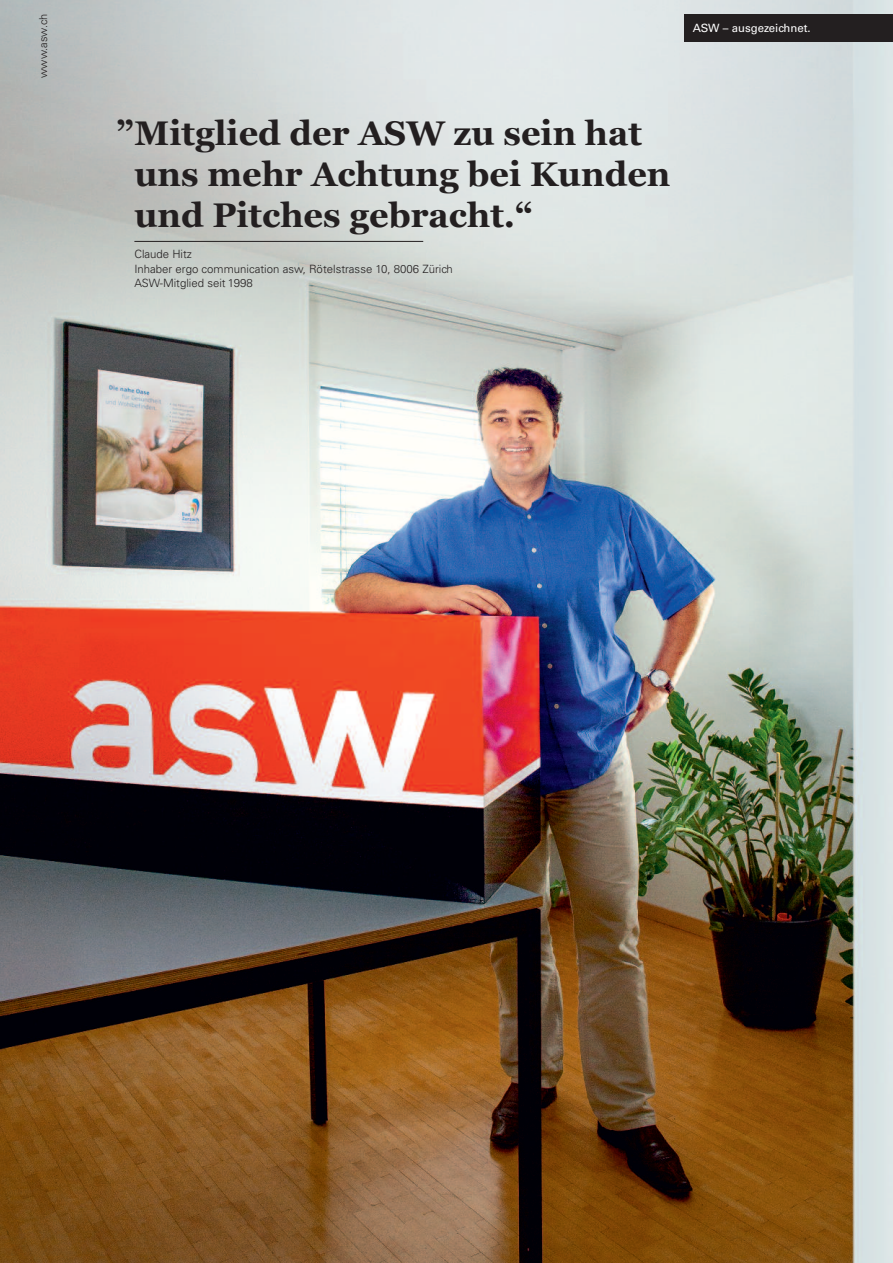
<style>
.page{position:relative;width:893px;height:1263px;background:#fff}
.page>*{position:absolute;margin:0;border:0;box-sizing:border-box;transform-origin:0 0}
.t1{font:700 34.2px/41.1px "Georgia";color:#231f20}
.t2{font:300 11.4px/14.2px "Univers LT";color:#231f20}
.t3{font:11.4px "Univers LT";color:#fff}
.t4{font:300 11.1px "Univers LT";color:#231f20}
</style>
<div class="page">
<img style="left:0;top:0;width:893px;height:1263px">
<div style="left:685px;top:14px;width:208px;height:27px;background:#231f20"></div>
<hr style="left:134px;top:241px;width:289px;height:1px;background:#231f20">
<p class="t4" style="left:39px;top:78px;width:65px;rotate:-90deg">www.asw.ch</p>
<p class="t3" style="left:693px;top:24px;width:120px">ASW – ausgezeichnet.</p>
<h1 class="t1" style="left:134px;top:112px;width:538px;text-indent:-18px">”Mitglied der ASW zu sein hat uns mehr Achtung bei Kunden und Pitches gebracht.“</h1>
<p class="t2" style="left:134px;top:248px;width:320px">Claude Hitz<br>Inhaber ergo communication asw, Rötelstrasse 10, 8006 Zürich<br>ASW-Mitglied seit 1998</p>
</div>
